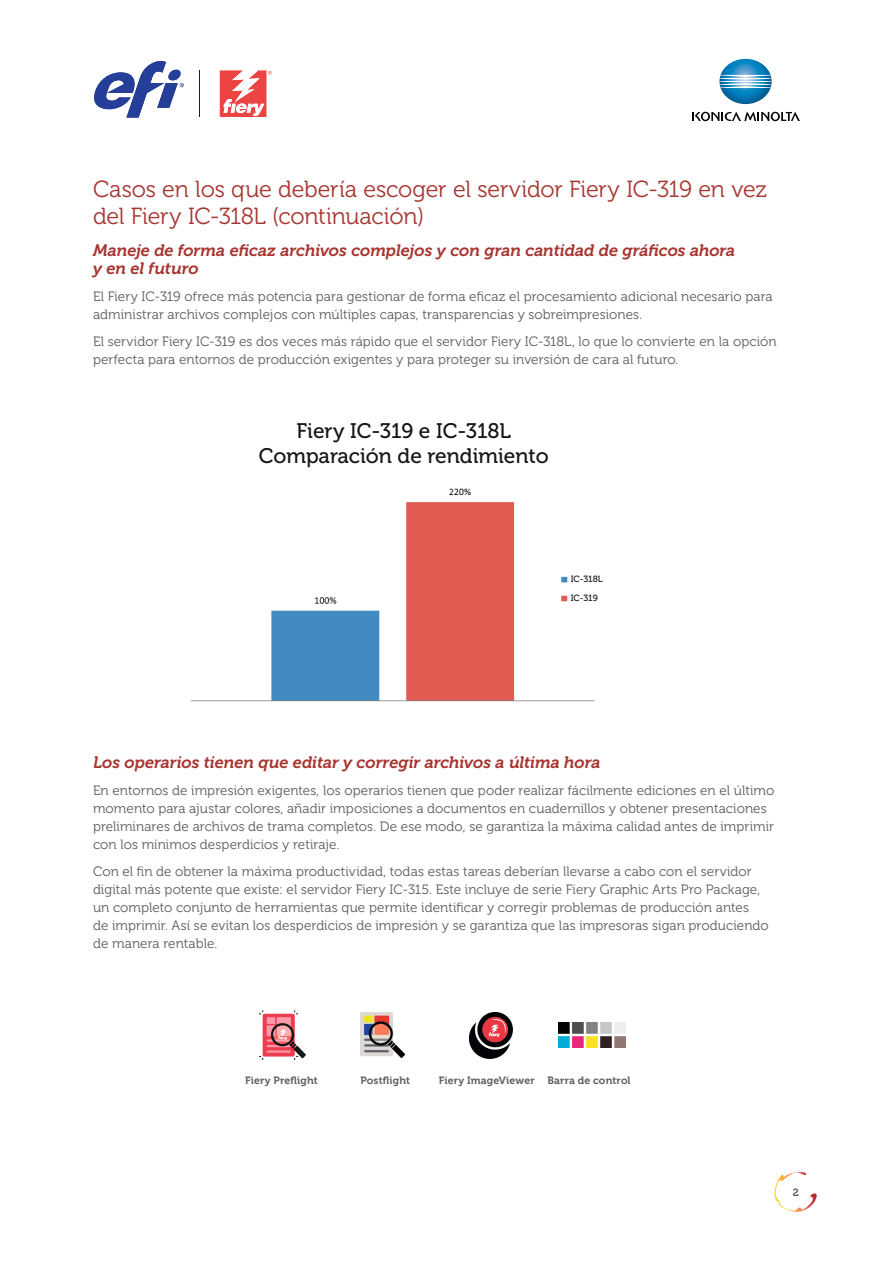
<style>
.page{position:relative;width:893px;height:1263px;background:#fff}
.page>*{position:absolute;margin:0;border:0;box-sizing:border-box;transform-origin:0 0}
.t1{font:23.25px/27px "Museo 300";letter-spacing:-.01em;color:#a73530}
.t2{font:21px/25.5px "Museo 500";color:#151616;text-align:center}
.t3{font:italic 16.5px/18px "Museo 700";color:#a73530}
.t4{font:13.5px/18px "Museo 300";letter-spacing:.005em;color:#5b5b5b}
.t5{font:10.5px "Museo 700";letter-spacing:.015em;color:#5b5b5b}
.t6{font:9px/19.5px "Museo 500";color:#151616}
</style>
<div class="page">
<svg style="left:94px;top:61px;width:178px;height:57px"></svg>
<svg style="left:774px;top:1172px;width:43px;height:40px"></svg>
<svg style="left:719px;top:59px;width:53px;height:45px"></svg>
<svg style="left:692px;top:112px;width:108px;height:9px"></svg>
<img style="left:190px;top:488px;width:405px;height:214px">
<svg style="left:259px;top:1010px;width:47px;height:50px"></svg>
<img style="left:470px;top:1012px;width:43px;height:46px">
<img style="left:361px;top:1013px;width:44px;height:44px">
<img style="left:559px;top:1022px;width:66px;height:26px">
<h1 class="t1" style="left:93px;top:176px;width:676px">Casos en los que debería escoger el servidor Fiery IC-319 en vez del Fiery IC-318L (continuación)</h1>
<p class="t3" style="left:93px;top:241px;width:644px">Maneje de forma eficaz archivos complejos y con gran cantidad de gráficos ahora y en el futuro</p>
<p class="t4" style="left:93px;top:288px;width:681px">El Fiery IC-319 ofrece más potencia para gestionar de forma eficaz el procesamiento adicional necesario para administrar archivos complejos con múltiples capas, transparencias y sobreimpresiones.</p>
<p class="t4" style="left:93px;top:333px;width:685px">El servidor Fiery IC-319 es dos veces más rápido que el servidor Fiery IC-318L, lo que lo convierte en la opción perfecta para entornos de producción exigentes y para proteger su inversión de cara al futuro.</p>
<h2 class="t2" style="left:259px;top:418px;width:292px">Fiery IC-319 e IC-318L<br>Comparación de rendimiento</h2>
<p class="t6" style="left:571px;top:569px;width:34px">IC-318L<br>IC-319</p>
<p class="t3" style="left:93px;top:754px;width:509px">Los operarios tienen que editar y corregir archivos a última hora</p>
<p class="t4" style="left:93px;top:782px;width:683px">En entornos de impresión exigentes, los operarios tienen que poder realizar fácilmente ediciones en el último momento para ajustar colores, añadir imposiciones a documentos en cuadernillos y obtener presentaciones preliminares de archivos de trama completos. De ese modo, se garantiza la máxima calidad antes de imprimir con los mínimos desperdicios y retiraje.</p>
<p class="t4" style="left:93px;top:863px;width:677px">Con el fin de obtener la máxima productividad, todas estas tareas deberían llevarse a cabo con el servidor digital más potente que existe: el servidor Fiery IC-315. Este incluye de serie Fiery Graphic Arts Pro Package, un completo conjunto de herramientas que permite identificar y corregir problemas de producción antes<br>de imprimir. Así se evitan los desperdicios de impresión y se garantiza que las impresoras sigan produciendo de manera rentable.</p>
<p class="t5" style="left:245px;top:1074px;width:74px">Fiery Preflight</p>
<p class="t5" style="left:360px;top:1074px;width:51px">Postflight</p>
<p class="t5" style="left:439px;top:1074px;width:193px">Fiery ImageViewer Barra de control</p>
<p class="t5" style="left:793px;top:1186px;width:8px">2</p>
</div>
